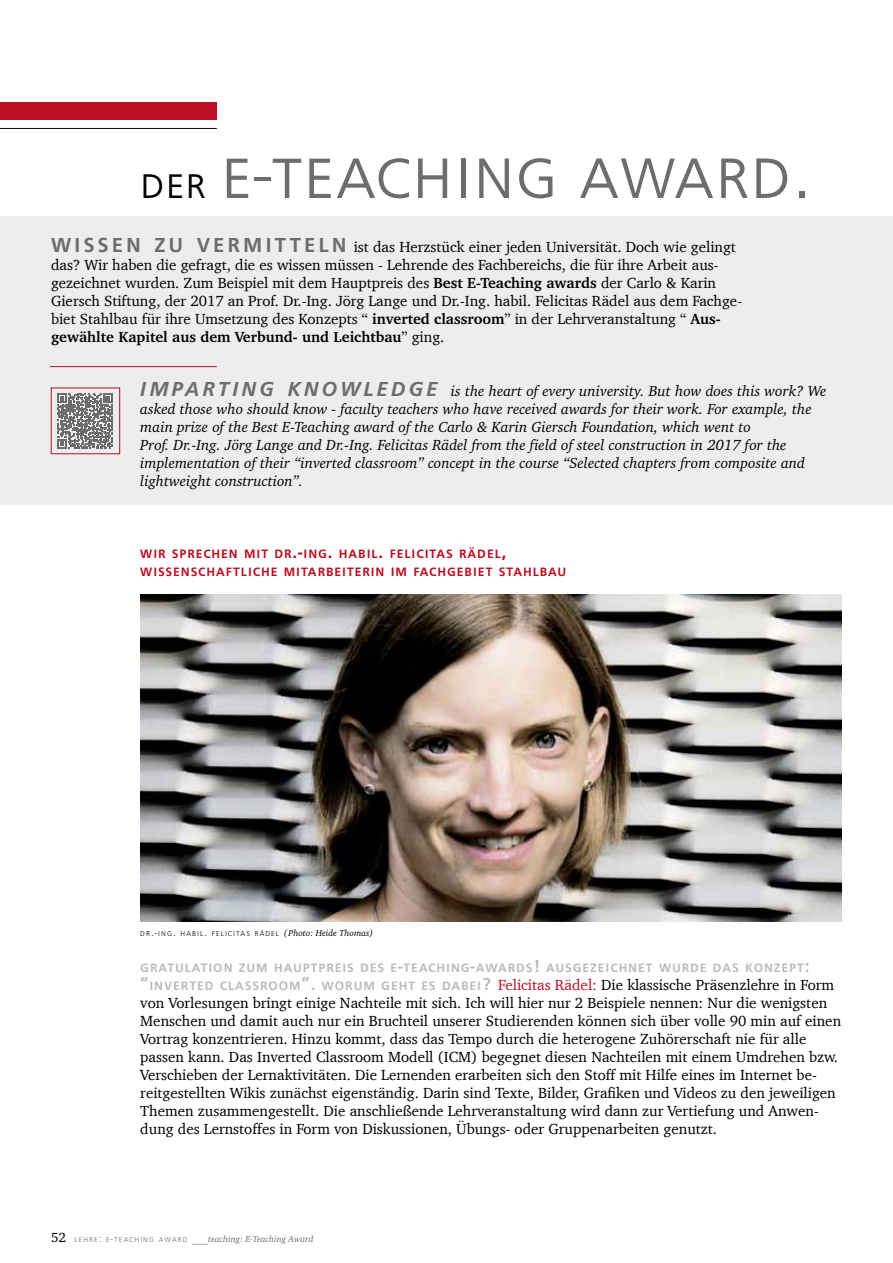
<style>
.page{position:relative;width:893px;height:1263px;background:#fff}
.page>*{position:absolute;margin:0;border:0;box-sizing:border-box;transform-origin:0 0}
.t1{font:300 75px "Front Page Pro Caps";letter-spacing:.015em;color:#6d6d6c}
.t2{font:15px/18px "Charter";color:#000}
.t3{font:italic 15px/18px "Charter";color:#000}
.t4{font:13.5px "Charter";color:#000}
.t5{font:500 12.6px/18px "Front Page Pro";letter-spacing:.07em;color:#babbbb}
.t6{font:500 12.6px/18px "Front Page Pro";letter-spacing:.07em;color:#b90f22}
.t7{font:italic 9px "Charter";color:#6d6d6c}
.t8{font:300 7.35px "Front Page Pro";letter-spacing:.145em;color:#000}
.s1{font-size:45px;color:#000}
.s2{font-family:"Front Page Pro";font-weight:500;font-size:21px;color:#6d6d6c}
.s3{font-weight:700}
.s4{font-size:18px}
.s5{font-size:10.5px}
.s6{font-family:"Charter";font-weight:400;font-style:italic;font-size:9px}
.s7{font-family:"Charter";font-weight:400;font-size:15px;color:#b90f22}
.s8{font-family:"Charter";font-weight:400;font-size:15px;color:#000}
.s9{font-family:"Front Page Pro";font-weight:300;font-style:normal;font-size:7.35px}
.s10{font-family:"Front Page Pro";font-weight:300;font-style:normal;font-size:10.5px}
</style>
<div class="page">
<div style="left:0;top:103px;width:217px;height:17px;background:#b90f22"></div>
<hr style="left:0;top:128px;width:217px;height:1px;background:#000">
<img style="left:140px;top:594px;width:702px;height:327px">
<div style="left:0;top:217px;width:893px;height:288px;background:#ededed"></div>
<hr style="left:50px;top:366px;width:167px;height:1px;background:#b90f22">
<svg style="left:57px;top:393px;width:55px;height:55px"></svg>
<div style="left:51px;top:388px;width:69px;height:66px;border:1px solid #b90f22"></div>
<h1 class="t1" style="left:140px;top:119px;width:673px"><span class="s1">der</span> e-teaching award.</h1>
<p class="t2" style="left:51px;top:238px;width:693px"><span class="s2">W I SS E N Z U V E R M I T T E L N</span> ist das Herzstück einer jeden Universität. Doch wie gelingt das? Wir haben die gefragt, die es wissen müssen - Lehrende des Fachbereichs, die für ihre Arbeit aus&shy;gezeichnet wurden. Zum Beispiel mit dem Hauptpreis des <span class="s3">Best E-Teaching awards</span> der Carlo &amp; Karin Giersch Stiftung, der 2017 an Prof. Dr.-Ing. Jörg Lange und Dr.-Ing. habil. Felicitas Rädel aus dem Fachge&shy;biet Stahlbau für ihre Umsetzung des Konzepts “ <span class="s3">inverted classroom</span>” in der Lehrveranstaltung “ <span class="s3">Aus&shy;gewählte Kapitel aus dem Verbund- und Leichtbau</span>” ging.</p>
<p class="t3" style="left:140px;top:381px;width:688px"><span class="s2">I M PA R T I N G K N O W L E D G E</span> is the heart of every university. But how does this work? We asked those who should know - faculty teachers who have received awards for their work. For example, the main prize of the Best E-Teaching award of the Carlo &amp; Karin Giersch Foundation, which went to<br>Prof. Dr.-Ing. Jörg Lange and Dr.-Ing. Felicitas Rädel from the field of steel construction in 2017 for the implementation of their “inverted classroom” concept in the course “Selected chapters from composite and lightweight construction”.</p>
<p class="t6" style="left:140px;top:544px;width:428px">WIR SPRECHEN MIT DR<span class="s4">.-</span>ING<span class="s4">.</span> HABIL<span class="s4">.</span> FELICITAS RÄDEL<span class="s4">,<br></span>WISSENSCHAFTLICHE MITARBEITERIN IM FACHGEBIET STAHLBAU</p>
<p class="t8" style="left:140px;top:928px;width:234px">DR<span class="s5">.-</span>ING<span class="s5">.</span> HABIL<span class="s5">.</span> FELICITAS RÄDEL <span class="s6">(</span><span class="s6">Photo: Heide Thomas)</span></p>
<p class="t5" style="left:140px;top:958px;width:695px">GRATULATION ZUM HAUPTPREIS DES E<span class="s4">-</span>TEACHING<span class="s4">-</span>AWARDS<span class="s4">!</span> AUSGEZEICHNET WURDE DAS KONZEPT<span class="s4">: “</span>INVERTED CLASSROOM<span class="s4">”.</span> WORUM GEHT ES DABEI<span class="s4">?</span> <span class="s7">Felicitas Rädel:</span> <span class="s8">Die klassische Präsenzlehre in Form</span></p>
<p class="t2" style="left:140px;top:994px;width:702px">von Vorlesungen bringt einige Nachteile mit sich. Ich will hier nur 2 Beispiele nennen: Nur die wenigsten Menschen und damit auch nur ein Bruchteil unserer Studierenden können sich über volle 90 min auf einen Vortrag konzentrieren. Hinzu kommt, dass das Tempo durch die heterogene Zuhörerschaft nie für alle passen kann. Das Inverted Classroom Modell (ICM) begegnet diesen Nachteilen mit einem Umdrehen bzw.<br>Verschieben der Lernaktivitäten. Die Lernenden erarbeiten sich den Stoff mit Hilfe eines im Internet be&shy;reitgestellten Wikis zunächst eigenständig. Darin sind Texte, Bilder, Grafiken und Videos zu den jeweiligen Themen zusammengestellt. Die anschließende Lehrveranstaltung wird dann zur Vertiefung und Anwen&shy;dung des Lernstoffes in Form von Diskussionen, Übungs- oder Gruppenarbeiten genutzt.</p>
<p class="t4" style="left:51px;top:1229px;width:17px">52</p>
<p class="t7" style="left:74px;top:1233px;width:240px"><span class="s9">L E H R E</span> <span class="s10">:</span> <span class="s9">E</span> <span class="s10">-</span> <span class="s9">T E AC H I N G A WA R D</span> <span class="s5">___</span>teaching: E-Teaching Award</p>
</div>
